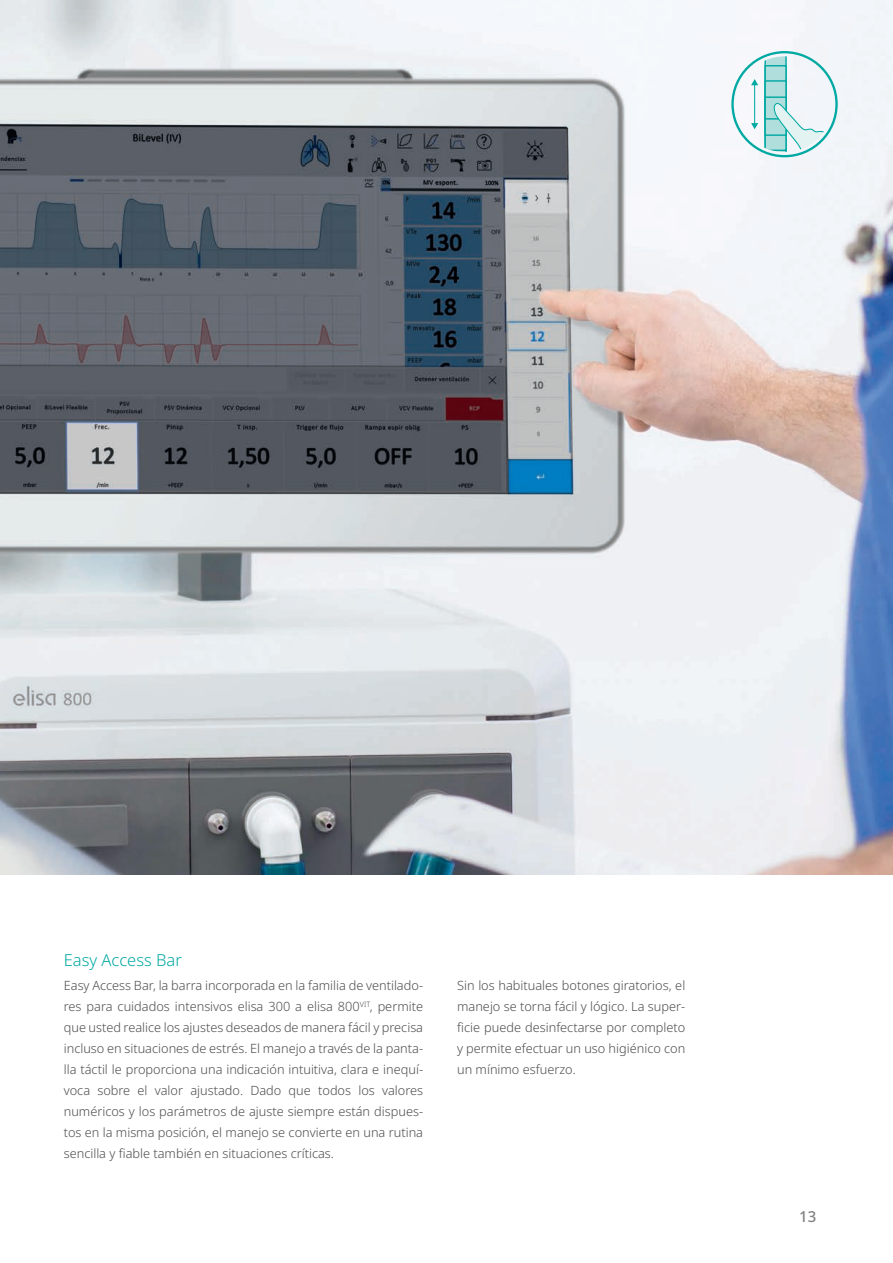
<style>
.page{position:relative;width:893px;height:1263px;background:#fff}
.page>*{position:absolute;margin:0;border:0;box-sizing:border-box;transform-origin:0 0}
.t1{font:300 16.5px "Noto Sans";color:#00a9a2}
.t2{font:500 15px "Noto Sans";color:#808083}
.t3{font:300 12.75px/21px "Noto Sans";color:#4b4c4d;text-align:justify}
</style>
<div class="page">
<img style="left:0;top:0;width:893px;height:875px">
<div style="left:731px;top:51px;width:107px;height:106px;border:2px solid #00a9a2;border-radius:50%"></div>
<hr style="left:754px;top:84px;width:1px;height:40px;background:#00a9a2">
<svg style="left:751px;top:79px;width:7px;height:6px"></svg>
<svg style="left:751px;top:123px;width:7px;height:6px"></svg>
<svg style="left:764px;top:56px;width:68px;height:96px"></svg>
<p class="t1" style="left:64px;top:948px;width:120px">Easy Access Bar</p>
<p class="t3" style="left:64px;top:975px;width:361px">Easy Access Bar, la barra incorporada en la familia de ventilado&shy;res para cuidados intensivos elisa 300 a elisa 800<sup>VIT</sup>, permite que usted realice los ajustes deseados de manera fácil y precisa incluso en situaciones de estrés. El manejo a través de la panta&shy;lla táctil le proporciona una indicación intuitiva, clara e inequí&shy;voca sobre el valor ajustado. Dado que todos los valores numéricos y los parámetros de ajuste siempre están dispues&shy;tos en la misma posición, el manejo se convierte en una rutina sencilla y fiable también en situaciones críticas.</p>
<p class="t3" style="left:457px;top:975px;width:230px">Sin los habituales botones giratorios, el manejo se torna fácil y lógico. La super&shy;ficie puede desinfectarse por completo y permite efectuar un uso higiénico con un mínimo esfuerzo.</p>
<p class="t2" style="left:799px;top:1205px;width:19px">13</p>
</div>
